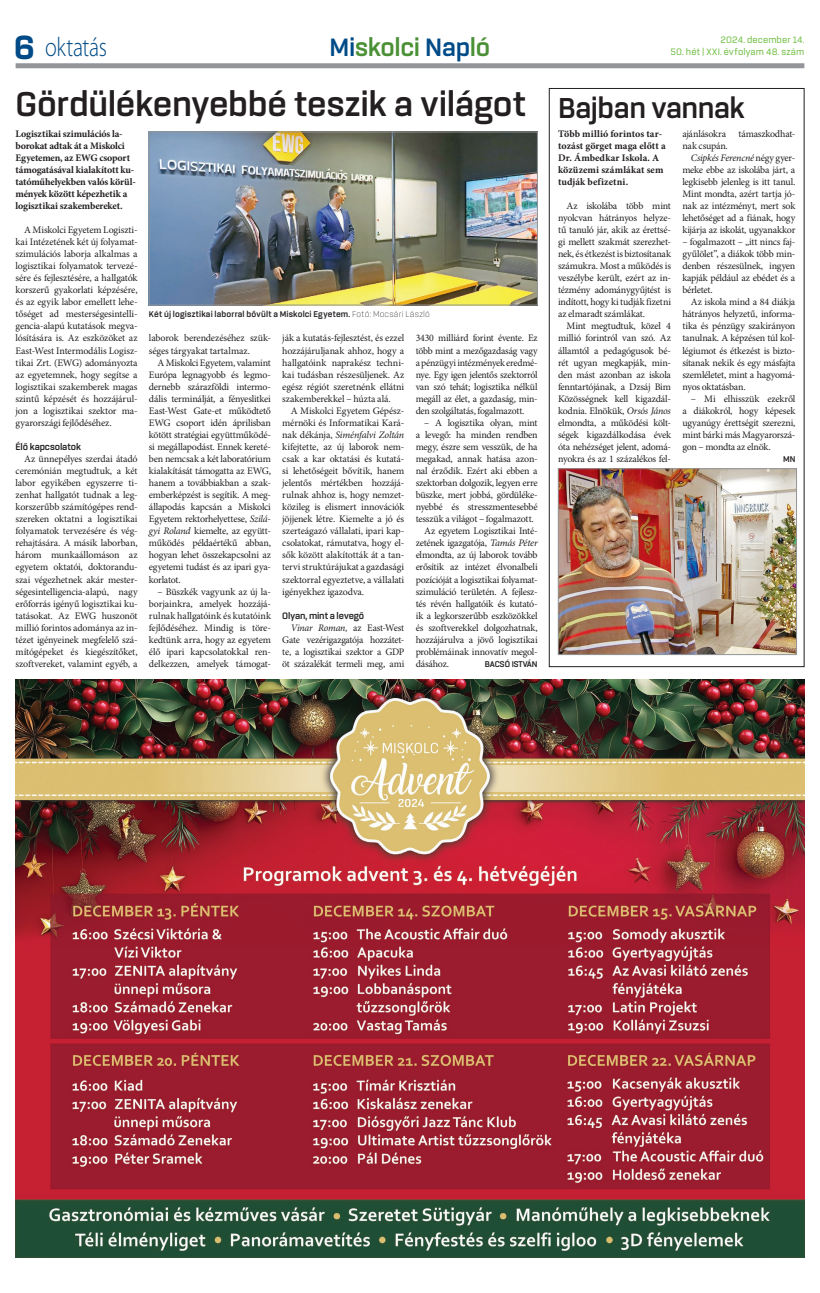
<style>
.page{position:relative;width:820px;height:1293px;background:#fff}
.page>*{position:absolute;margin:0;border:0;box-sizing:border-box;transform-origin:0 0}
.Cím_36_pt{font:700 37px "Rogan";letter-spacing:-.005em;color:#231f20}
.t1{font:800 36px "Rogan";color:#004b87}
.Cím_36_pt-2{font:700 31px "Rogan";letter-spacing:-.02em;color:#231f20}
.t2{font:700 27px "Rogan";letter-spacing:-.01em;color:#4a9035}
.t3{font:300 27px "Myriad Pro";letter-spacing:-.01em;color:#004b87;scale:.82 1}
.t4{font:10px/12px "Minion Pro";letter-spacing:-.02em;color:#231f20;text-align:justify}
.Lead{font:700 10px/12.1px "Minion Pro";letter-spacing:-.005em;color:#231f20}
.Lead-2{font:500 10px "Rogan";letter-spacing:.01em;color:#71bf44}
.Szovegkozti_alcim{font:700 10px "Rogan";letter-spacing:-.005em;color:#231f20}
.Ns__Képaláírás{font:700 9px "Rogan";letter-spacing:.015em;color:#231f20}
.Szerző{font:700 9px "Rogan";color:#231f20}
.s1{color:#004b87}
.s2{font-weight:200}
.s3{font-style:italic}
</style>
<div class="page">
<div style="left:16px;top:63px;width:788px;height:5px;background:#939598"></div>
<div style="left:549px;top:88px;width:255px;height:579px;border:1px solid #231f20"></div>
<img style="left:151px;top:134px;width:384px;height:169px">
<div style="left:149px;top:132px;width:388px;height:173px;border:1px solid #939598"></div>
<img style="left:560px;top:470px;width:234px;height:183px">
<div style="left:558px;top:468px;width:238px;height:187px;border:1px solid #939598"></div>
<img style="left:16px;top:679px;width:788px;height:578px">
<p class="t1" style="left:14px;top:27px;width:23px">6</p>
<p class="t2" style="left:329px;top:32px;width:162px"><span class="s1">Mi</span>skolci <span class="s1">Nap</span>ló</p>
<p class="Lead-2" style="left:670px;top:46px;width:135px">50. hét | XXI. évfolyam 48. szám</p>
<p class="t3" style="left:45px;top:32px;width:77px">oktatás</p>
<p class="Lead-2" style="left:720px;top:34px;width:85px">2024. december 14.</p>
<p class="Cím_36_pt" style="left:16px;top:84px;width:511px">Gördülékenyebbé teszik a világot</p>
<p class="Lead" style="left:16px;top:128px;width:122px">Logisztikai szimulációs la&shy;borokat adtak át a Miskolci<br>Egyetemen, az EWG csoport támogatásával kialakított ku&shy;tatóműhelyekben valós körül&shy;mények között képezhetik a logisztikai szakembereket.</p>
<p class="t4" style="left:16px;top:224px;width:123px;text-indent:9px">A Miskolci Egyetem Logiszti&shy;kai Intézetének két új folyamat&shy;szimulációs laborja alkalmas a logisztikai folyamatok tervezé&shy;sére és fejlesztésére, a hallgatók korszerű gyakorlati képzésére, és az egyik labor emellett lehe&shy;tőséget ad mesterségesintelli&shy;gencia-alapú kutatások megva&shy;lósítására is. Az eszközöket az East-West Intermodális Logisz&shy;tikai Zrt. (EWG) adományozta az egyetemnek, hogy segítse a logisztikai szakemberek magas szintű képzését és hozzájárul&shy;jon a logisztikai szektor ma&shy;gyarországi fejlődéséhez.</p>
<p class="Szovegkozti_alcim" style="left:16px;top:441px;width:67px">Élő kapcsolatok</p>
<p class="t4" style="left:16px;top:453px;width:123px;text-indent:9px">Az ünnepélyes szerdai átadó ceremónián megtudtuk, a két labor egyikében egyszerre ti&shy;zenhat hallgatót tudnak a leg&shy;korszerűbb számítógépes rend&shy;szereken oktatni a logisztikai folyamatok tervezésére és vég&shy;rehajtására. A másik laborban, három munkaállomáson az egyetem oktatói, doktorandu&shy;szai végezhetnek akár mester&shy;ségesintelligencia-alapú, nagy erőforrás igényű logisztikai ku&shy;tatásokat. Az EWG huszonöt millió forintos adománya az in&shy;tézet igényeinek megfelelő szá&shy;mítógépeket és kiegészítőket, szoftvereket, valamint egyéb, a</p>
<p class="Ns__Képaláírás" style="left:149px;top:309px;width:282px">Két új logisztikai laborral bővült a Miskolci Egyetem. <span class="s2">Fotó: Mocsári László</span></p>
<p class="t4" style="left:149px;top:333px;width:123px">laborok berendezéséhez szük&shy;séges tárgyakat tartalmaz.</p>
<p class="t4" style="left:149px;top:357px;width:123px;text-indent:9px">A Miskolci Egyetem, valamint Európa legnagyobb és legmo&shy;dernebb szárazföldi intermo&shy;dális terminálját, a fényeslitkei East-West Gate-et működtető EWG csoport idén áprilisban kötött stratégiai együttműködé&shy;si megállapodást. Ennek kereté&shy;ben nemcsak a két laboratórium kialakítását támogatta az EWG, hanem a továbbiakban a szak&shy;emberképzést is segítik. A meg&shy;állapodás kapcsán a Miskolci Egyetem rektorhelyettese, <span class="s3">Szilá&shy;gyi Roland</span> kiemelte, az együtt&shy;működés példaértékű abban, hogyan lehet összekapcsolni az egyetemi tudást és az ipari gya&shy;korlatot.</p>
<p class="t4" style="left:149px;top:586px;width:123px;text-indent:9px">– Büszkék vagyunk az új la&shy;borjainkra, amelyek hozzájá&shy;rulnak hallgatóink és kutatóink fejlődéséhez. Mindig is töre&shy;kedtünk arra, hogy az egyetem élő ipari kapcsolatokkal ren&shy;delkezzen, amelyek támogat-</p>
<p class="t4" style="left:282px;top:333px;width:123px">ják a kutatás-fejlesztést, és ezzel hozzájáruljanak ahhoz, hogy a hallgatóink naprakész techni&shy;kai tudásban részesüljenek. Az egész régiót szeretnénk ellátni szakemberekkel – húzta alá.</p>
<p class="t4" style="left:282px;top:405px;width:123px;text-indent:9px">A Miskolci Egyetem Gépész&shy;mérnöki és Informatikai Kará&shy;nak dékánja, <span class="s3">Siménfalvi Zoltán </span>kifejtette, az új laborok nem&shy;csak a kar oktatási és kutatá&shy;si lehetőségeit bővítik, hanem jelentős mértékben hozzájá&shy;rulnak ahhoz is, hogy nemzet&shy;közileg is elismert innovációk jöjjenek létre. Kiemelte a jó és szerteágazó vállalati, ipari kap&shy;csolatokat, rámutatva, hogy el&shy;sők között alakították át a tan&shy;tervi struktúrájukat a gazdasági szektorral egyeztetve, a vállalati igényekhez igazodva.</p>
<p class="Szovegkozti_alcim" style="left:282px;top:610px;width:83px">Olyan, mint a levegő</p>
<p class="t4" style="left:282px;top:622px;width:123px;text-indent:9px"><span class="s3">Vinar Roman,</span> az East-West Gate vezérigazgatója hozzátet&shy;te, a logisztikai szektor a GDP öt százalékát termeli meg, ami</p>
<p class="t4" style="left:415px;top:333px;width:123px">3430 milliárd forint évente. Ez több mint a mezőgazdaság vagy a pénzügyi intézmények eredmé&shy;nye. Egy igen jelentős szektorról van szó tehát; logisztika nélkül megáll az élet, a gazdaság, min&shy;den szolgáltatás, fogalmazott.</p>
<p class="t4" style="left:415px;top:417px;width:123px;text-indent:9px">– A logisztika olyan, mint a levegő: ha minden rendben megy, észre sem vesszük, de ha megakad, annak hatása azon&shy;nal érződik. Ezért aki ebben a szektorban dolgozik, legyen erre büszke, mert jobbá, gördüléke&shy;nyebbé és stresszmentesebbé tesszük a világot – fogalmazott.</p>
<p class="t4" style="left:415px;top:525px;width:123px;text-indent:9px">Az egyetem Logisztikai Inté&shy;zetének igazgatója, <span class="s3">Tamás Péter </span>elmondta, az új laborok tovább erősítik az intézet élvonalbeli pozícióját a logisztikai folyamat&shy;szimuláció területén. A fejlesz&shy;tés révén hallgatóik és kutató&shy;ik a legkorszerűbb eszközökkel és szoftverekkel dolgozhatnak, hozzájárulva a jövő logisztikai problémáinak innovatív megol&shy;dásához.</p>
<p class="Ns__Képaláírás" style="left:485px;top:659px;width:54px">BACSÓ ISTVÁN</p>
<p class="Cím_36_pt-2" style="left:558px;top:91px;width:188px">Bajban vannak</p>
<p class="Lead" style="left:558px;top:128px;width:109px">Több millió forintos tar&shy;tozást görget maga előtt a<br>Dr. Ámbedkar Iskola. A közüzemi számlákat sem tudják befizetni.</p>
<p class="t4" style="left:558px;top:200px;width:114px;text-indent:9px">Az iskolába több mint nyolcvan hátrányos helyze&shy;tű tanuló jár, akik az érettsé&shy;gi mellett szakmát szerezhet&shy;nek, és étkezést is biztosítanak számukra. Most a működés is veszélybe került, ezért az in&shy;tézmény adománygyűjtést is indított, hogy ki tudják fizetni az elmaradt számlákat.</p>
<p class="t4" style="left:558px;top:321px;width:114px;text-indent:9px">Mint megtudtuk, közel 4 millió forintról van szó. Az államtól a pedagógusok bé&shy;rét ugyan megkapják, min&shy;den mást azonban az iskola fenntartójának, a Dzsáj Bim Közösségnek kell kigazdál&shy;kodnia. Elnökük, <span class="s3">Orsós János </span>elmondta, a működési költ&shy;ségek kigazdálkodása évek óta nehézséget jelent, adomá&shy;nyokra és az 1 százalékos fel-</p>
<p class="t4" style="left:682px;top:128px;width:114px">ajánlásokra támaszkodhat&shy;nak csupán.</p>
<p class="t4" style="left:682px;top:152px;width:114px;text-indent:9px"><span class="s3">Csipkés Ferencné</span> négy gyer&shy;meke ebbe az iskolába járt, a legkisebb jelenleg is itt tanul.<br>Mint mondta, azért tartja jó&shy;nak az intézményt, mert sok lehetőséget ad a fiának, hogy kijárja az iskolát, ugyanakkor</p>
<p class="t4" style="left:682px;top:236px;width:114px">– fogalmazott – „itt nincs faj&shy;gyűlölet”, a diákok több min&shy;denben részesülnek, ingyen kapják például az ebédet és a bérletet.</p>
<p class="t4" style="left:682px;top:296px;width:114px;text-indent:9px">Az iskola mind a 84 diákja hátrányos helyzetű, informa&shy;tika és pénzügy szakirányon tanulnak. A képzésen túl kol&shy;légiumot és étkezést is bizto&shy;sítanak nekik és egy másfajta szemléletet, mint a hagyomá&shy;nyos oktatásban.</p>
<p class="t4" style="left:682px;top:393px;width:114px;text-indent:9px">– Mi elhisszük ezekről a diákokról, hogy képesek ugyanúgy érettségit szerezni, mint bárki más Magyarorszá&shy;gon – mondta az elnök.</p>
<p class="Szerző" style="left:782px;top:454px;width:14px">MN</p>
</div>
